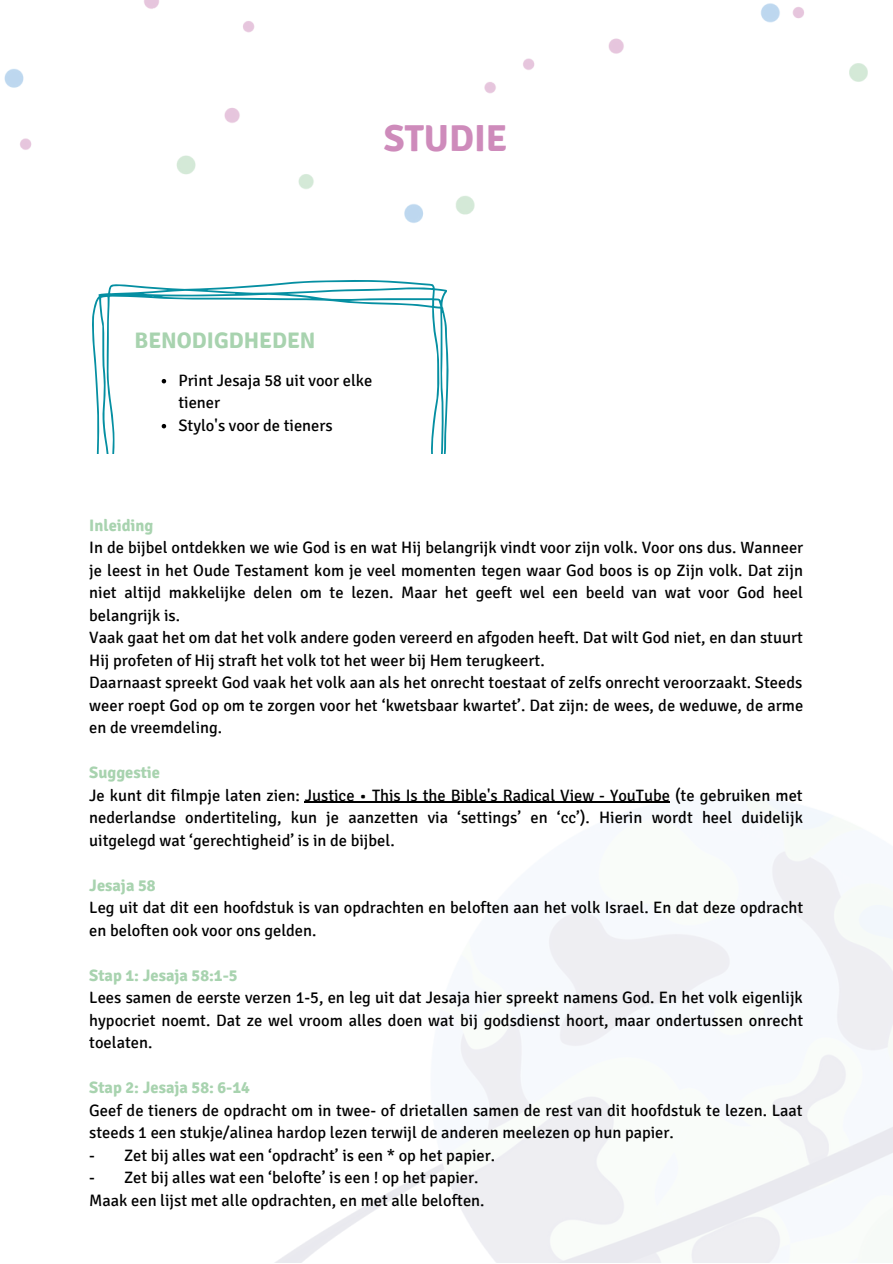
<style>
.page{position:relative;width:893px;height:1264px;background:#fff}
.page>*{position:absolute;margin:0;border:0;box-sizing:border-box;transform-origin:0 0}
.t1{font:700 37.5px "Signika";color:#ce8bbb}
.t2{font:700 22.5px "Signika";color:#a8d3af}
.t3{font:16.5px/22.5px "Signika";color:#000;text-align:justify}
.t4{font:700 16.5px "Signika";color:#a8d3af}
</style>
<div class="page">
<img style="left:4px;top:0;width:864px;height:223px">
<img style="left:276px;top:798px;width:616px;height:464px">
<svg style="left:92px;top:280px;width:356px;height:173px"></svg>
<hr style="left:305px;top:801px;width:365px;height:2px;background:#000">
<svg style="left:162px;top:379px;width:4px;height:4px"></svg>
<svg style="left:162px;top:424px;width:4px;height:4px"></svg>
<p class="t1" style="left:384px;top:116px;width:125px">STUDIE</p>
<p class="t2" style="left:134px;top:326px;width:182px">BENODIGDHEDEN</p>
<p class="t3" style="left:178px;top:369px;width:195px">Print Jesaja 58 uit voor elke tiener</p>
<p class="t3" style="left:178px;top:414px;width:156px">Stylo's voor de tieners</p>
<p class="t4" style="left:89px;top:515px;width:66px">Inleiding</p>
<p class="t3" style="left:89px;top:536px;width:715px">In de bijbel ontdekken we wie God is en wat Hij belangrijk vindt voor zijn volk. Voor ons dus. Wanneer je leest in het Oude Testament kom je veel momenten tegen waar God boos is op Zijn volk. Dat zijn niet altijd makkelijke delen om te lezen. Maar het geeft wel een beeld van wat voor God heel belangrijk is.</p>
<p class="t3" style="left:89px;top:626px;width:715px">Vaak gaat het om dat het volk andere goden vereerd en afgoden heeft. Dat wilt God niet, en dan stuurt<br>Hij profeten of Hij straft het volk tot het weer bij Hem terugkeert.</p>
<p class="t3" style="left:89px;top:671px;width:715px">Daarnaast spreekt God vaak het volk aan als het onrecht toestaat of zelfs onrecht veroorzaakt. Steeds weer roept God op om te zorgen voor het ‘kwetsbaar kwartet’. Dat zijn: de wees, de weduwe, de arme en de vreemdeling.</p>
<p class="t4" style="left:89px;top:762px;width:72px">Suggestie</p>
<p class="t3" style="left:89px;top:784px;width:715px">Je kunt dit filmpje laten zien: Justice • This Is the Bible's Radical View - YouTube (te gebruiken met nederlandse ondertiteling, kun je aanzetten via ‘settings’ en ‘cc’). Hierin wordt heel duidelijk uitgelegd wat ‘gerechtigheid’ is in de bijbel.</p>
<p class="t4" style="left:89px;top:875px;width:68px">Jesaja 58</p>
<p class="t3" style="left:89px;top:896px;width:715px">Leg uit dat dit een hoofdstuk is van opdrachten en beloften aan het volk Israel. En dat deze opdracht en beloften ook voor ons gelden.</p>
<p class="t4" style="left:89px;top:965px;width:150px">Stap 1: Jesaja 58:1-5</p>
<p class="t3" style="left:89px;top:986px;width:715px">Lees samen de eerste verzen 1-5, en leg uit dat Jesaja hier spreekt namens God. En het volk eigenlijk hypocriet noemt. Dat ze wel vroom alles doen wat bij godsdienst hoort, maar ondertussen onrecht toelaten.</p>
<p class="t4" style="left:89px;top:1077px;width:162px">Stap 2: Jesaja 58: 6-14</p>
<p class="t3" style="left:89px;top:1098px;width:715px">Geef de tieners de opdracht om in twee- of drietallen samen de rest van dit hoofdstuk te lezen. Laat steeds 1 een stukje/alinea hardop lezen terwijl de anderen meelezen op hun papier.</p>
<p class="t3" style="left:89px;top:1143px;width:407px">- Zet bij alles wat een ‘opdracht’ is een * op het papier.</p>
<p class="t3" style="left:89px;top:1166px;width:391px">- Zet bij alles wat een ‘belofte’ is een ! op het papier.</p>
<p class="t3" style="left:89px;top:1188px;width:397px">Maak een lijst met alle opdrachten, en met alle beloften.</p>
</div>
